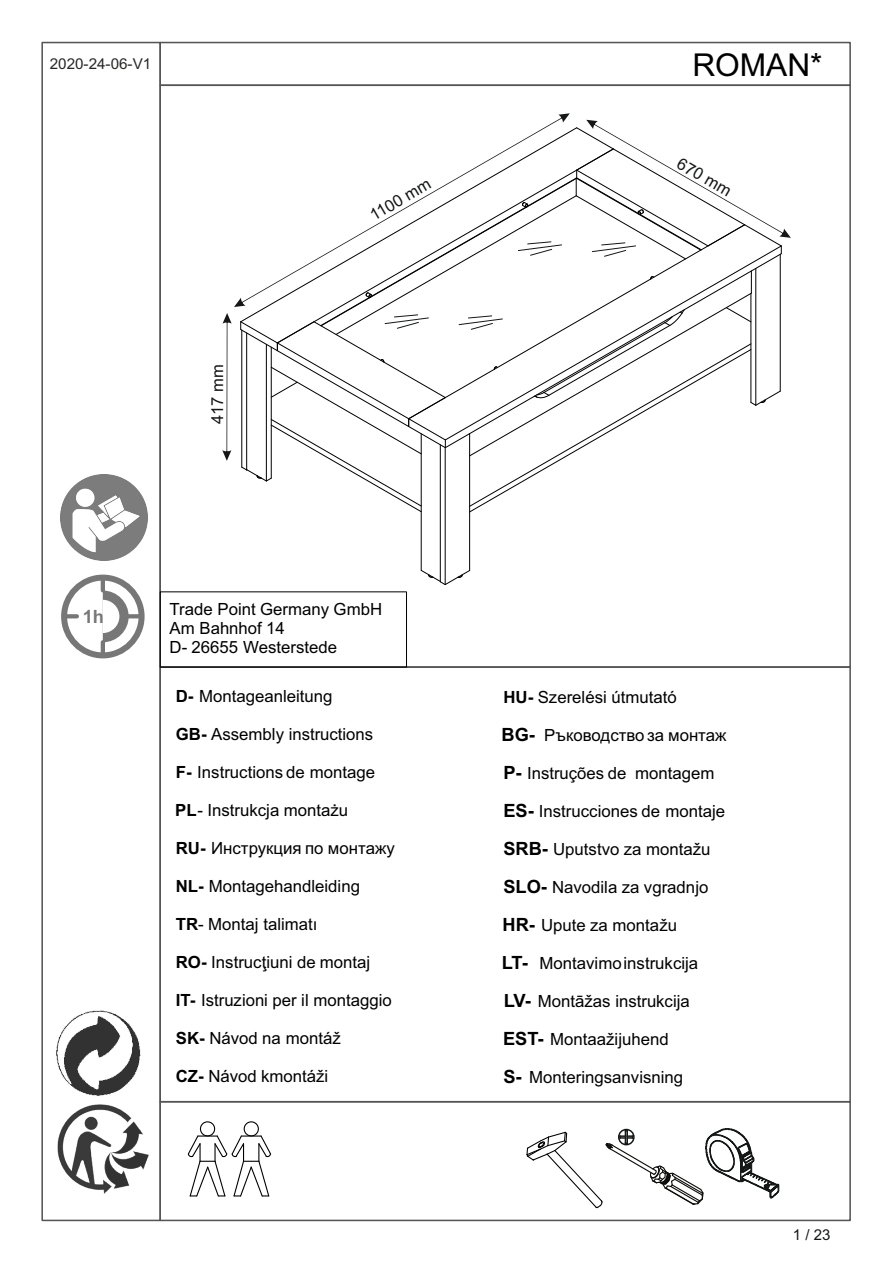
<style>
.page{position:relative;width:893px;height:1263px;background:#fff}
.page>*{position:absolute;margin:0;border:0;box-sizing:border-box;transform-origin:0 0}
.t1{font:31.5px "Arial";color:#000}
.t2{font:700 18.3px "Arial";color:#777}
.t3{font:16.8px/19px "Arial";color:#000}
.t4{font:16.5px "Arial";color:#151616}
.t5{font:15px "Arial";color:#282827}
.t6{font:15px "Arial";color:#151616}
.s1{font-weight:700}
.s2{font-weight:700;font-size:18.3px}
</style>
<div class="page">
<div style="left:159px;top:42px;width:692px;height:44px;border:2px solid #555"></div>
<div style="left:159px;top:1101px;width:692px;height:120px;border:2px solid #555"></div>
<svg style="left:187px;top:1121px;width:84px;height:76px"></svg>
<img style="left:61px;top:474px;width:86px;height:86px">
<div style="left:61px;top:575px;width:84px;height:83px;border:6px solid #777;border-radius:50%"></div>
<hr style="left:101px;top:578px;width:4px;height:12px;background:#777">
<hr style="left:101px;top:642px;width:4px;height:13px;background:#777">
<svg style="left:64px;top:614px;width:13px;height:4px"></svg>
<svg style="left:129px;top:614px;width:13px;height:4px"></svg>
<svg style="left:103px;top:590px;width:26px;height:52px"></svg>
<div style="left:41px;top:42px;width:120px;height:1179px;border:2px solid #555"></div>
<img style="left:56px;top:1010px;width:85px;height:86px">
<img style="left:57px;top:1104px;width:92px;height:90px">
<svg style="left:526px;top:1128px;width:253px;height:81px"></svg>
<svg style="left:222px;top:313px;width:10px;height:148px"></svg>
<hr style="left:440px;top:445px;width:1px;height:137px;background:#000">
<hr style="left:445px;top:448px;width:1px;height:137px;background:#000">
<hr style="left:469px;top:434px;width:1px;height:136px;background:#000">
<hr style="left:421px;top:434px;width:1px;height:136px;background:#000">
<svg style="left:420px;top:569px;width:51px;height:16px"></svg>
<svg style="left:240px;top:120px;width:551px;height:393px"></svg>
<p class="t5" style="left:50px;top:58px;width:103px">2020-24-06-V1</p>
<h1 class="t1" style="left:692px;top:53px;width:132px">ROMAN*</h1>
<p class="t4" style="left:211px;top:424px;width:61px;rotate:-90deg">417 mm</p>
<p class="t4" style="left:368px;top:211px;width:69px;rotate:-30deg">1100 mm</p>
<p class="t4" style="left:682px;top:157px;width:61px;rotate:30deg">670 mm</p>
<p class="t2" style="left:83px;top:610px;width:23px">1h</p>
<p class="t3" style="left:170px;top:601px;width:214px">Trade Point Germany GmbH<br>Am Bahnhof 14<br>D- 26655 Westerstede</p>
<p class="t3" style="left:176px;top:688px;width:158px"><span class="s1">D-</span> Montageanleitung</p>
<p class="t3" style="left:176px;top:726px;width:199px"><span class="s1">GB-</span> Assembly instructions</p>
<p class="t3" style="left:176px;top:764px;width:201px"><span class="s1">F-</span> Instructions de montage</p>
<p class="t3" style="left:175px;top:802px;width:175px"><span class="s1">PL</span>- Instrukcja montażu</p>
<p class="t3" style="left:176px;top:840px;width:220px"><span class="s1">RU-</span> Инструкция по монтажу</p>
<p class="t3" style="left:176px;top:878px;width:186px"><span class="s1">NL-</span> Montagehandleiding</p>
<p class="t3" style="left:176px;top:916px;width:143px"><span class="s1">TR</span>- Montaj talimatı</p>
<p class="t3" style="left:176px;top:954px;width:196px"><span class="s1">RO-</span> Instrucţiuni de montaj</p>
<p class="t3" style="left:176px;top:992px;width:218px"><span class="s1">IT-</span> Istruzioni per il montaggio</p>
<p class="t3" style="left:176px;top:1030px;width:166px"><span class="s1">SK-</span> Návod na montáž</p>
<p class="t3" style="left:176px;top:1068px;width:154px"><span class="s1">CZ-</span> Návod kmontáži</p>
<p class="t3" style="left:503px;top:689px;width:175px"><span class="s1">HU-</span> Szerelési útmutató</p>
<p class="t3" style="left:501px;top:727px;width:226px"><span class="s2">BG-</span> Ръководство за монтаж</p>
<p class="t3" style="left:503px;top:765px;width:213px"><span class="s2">P-</span> Instruções de montagem</p>
<p class="t3" style="left:503px;top:803px;width:223px"><span class="s2">ES-</span> Instrucciones de montaje</p>
<p class="t3" style="left:503px;top:841px;width:209px"><span class="s2">SRB-</span> Uputstvo za montažu</p>
<p class="t3" style="left:503px;top:879px;width:206px"><span class="s2">SLO-</span> Navodila za vgradnjo</p>
<p class="t3" style="left:503px;top:917px;width:176px"><span class="s2">HR-</span> Upute za montažu</p>
<p class="t3" style="left:502px;top:955px;width:198px"><span class="s2">LT-</span> Montavimo instrukcija</p>
<p class="t3" style="left:504px;top:993px;width:187px"><span class="s2">LV-</span> Montāžas instrukcija</p>
<p class="t3" style="left:503px;top:1031px;width:167px"><span class="s2">EST-</span> Montaažijuhend</p>
<p class="t3" style="left:503px;top:1069px;width:181px"><span class="s2">S-</span> Monteringsanvisning</p>
<p class="t6" style="left:793px;top:1229px;width:39px">1 / 23</p>
</div>
